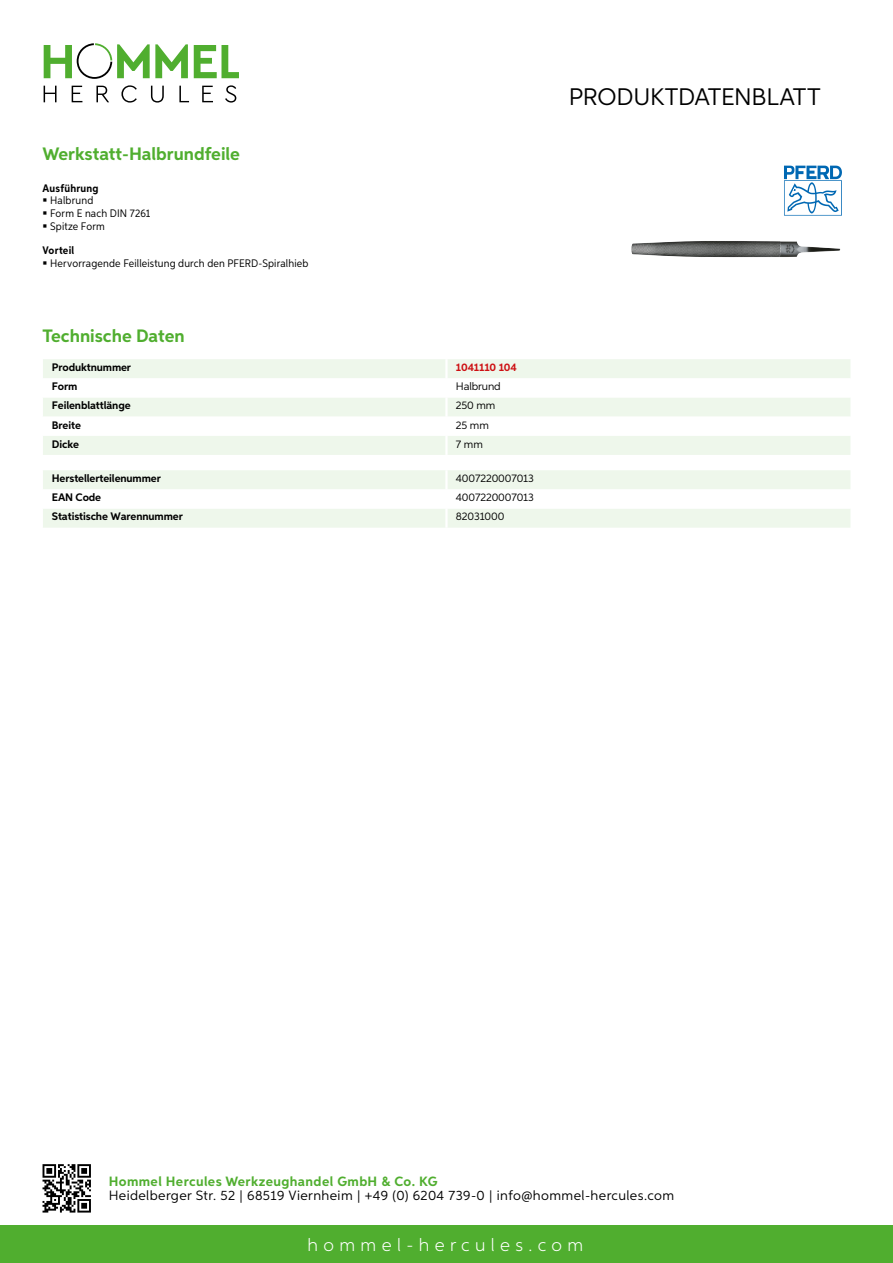
<style>
.page{position:relative;width:893px;height:1263px;background:#fff}
.page>*{position:absolute;margin:0;border:0;box-sizing:border-box;transform-origin:0 0}
.t1{font:24px "Aspira";letter-spacing:-.01em;color:#000}
.t2{font:700 18px "Aspira";color:#50ae2f}
.t3{font:300 18px "Aspira";letter-spacing:.3em;color:#fff}
.t4{font:13.5px "Aspira";letter-spacing:.03em;color:#000}
.t5{font:700 13.5px "Aspira";letter-spacing:.03em;color:#50ae2f}
.t6{font:700 10.95px "Aspira";letter-spacing:-.01em;color:#000}
.t7{font:10.95px/12.8px "Aspira Nar";letter-spacing:.015em;color:#000}
.t8{font:10.95px "Aspira";letter-spacing:-.01em;color:#000}
.t9{font:700 10.95px "Aspira Nar";letter-spacing:.02em;color:#000}
.t10{font:700 10.95px "Aspira";letter-spacing:-.01em;color:#cd1013}
</style>
<div class="page">
<div style="left:0;top:1226px;width:893px;height:37px;background:#50ae2f"></div>
<svg style="left:43px;top:1164px;width:48px;height:48px"></svg>
<svg style="left:194px;top:45px;width:45px;height:33px"></svg>
<svg style="left:44px;top:43px;width:144px;height:36px"></svg>
<svg style="left:44px;top:86px;width:13px;height:16px"></svg>
<svg style="left:72px;top:86px;width:10px;height:16px"></svg>
<svg style="left:96px;top:86px;width:13px;height:16px"></svg>
<svg style="left:121px;top:85px;width:16px;height:18px"></svg>
<svg style="left:151px;top:86px;width:13px;height:17px"></svg>
<svg style="left:179px;top:86px;width:10px;height:16px"></svg>
<svg style="left:202px;top:86px;width:11px;height:16px"></svg>
<svg style="left:225px;top:85px;width:11px;height:18px"></svg>
<div style="left:43px;top:359px;width:807px;height:96px;background:#eef7eb"></div>
<svg style="left:43px;top:378px;width:807px;height:58px"></svg>
<hr style="left:445px;top:359px;width:3px;height:19px;background:#fff">
<hr style="left:445px;top:378px;width:3px;height:19px;background:#fff">
<hr style="left:445px;top:397px;width:3px;height:20px;background:#fff">
<hr style="left:445px;top:417px;width:3px;height:19px;background:#fff">
<hr style="left:445px;top:436px;width:3px;height:19px;background:#fff">
<svg style="left:43px;top:470px;width:807px;height:58px"></svg>
<hr style="left:445px;top:508px;width:3px;height:20px;background:#fff">
<img style="left:631px;top:241px;width:209px;height:16px">
<svg style="left:784px;top:166px;width:58px;height:50px"></svg>
<h2 class="t2" style="left:43px;top:142px;width:199px">Werkstatt-Halbrundfeile</h2>
<p class="t9" style="left:43px;top:181px;width:58px">Ausführung</p>
<p class="t7" style="left:50px;top:194px;width:102px">Halbrund<br>Form E nach DIN 7261<br>Spitze Form</p>
<p class="t9" style="left:43px;top:244px;width:33px">Vorteil</p>
<p class="t7" style="left:50px;top:257px;width:260px">Hervorragende Feilleistung durch den PFERD-Spiralhieb</p>
<h2 class="t2" style="left:43px;top:325px;width:144px">Technische Daten</h2>
<p class="t6" style="left:52px;top:361px;width:81px">Produktnummer</p>
<p class="t10" style="left:456px;top:361px;width:63px">1041110 104</p>
<p class="t6" style="left:52px;top:380px;width:27px">Form</p>
<p class="t8" style="left:456px;top:380px;width:46px">Halbrund</p>
<p class="t6" style="left:52px;top:399px;width:80px">Feilenblattlänge</p>
<p class="t8" style="left:456px;top:399px;width:41px">250 mm</p>
<p class="t6" style="left:52px;top:418px;width:31px">Breite</p>
<p class="t8" style="left:456px;top:418px;width:35px">25 mm</p>
<p class="t6" style="left:52px;top:437px;width:29px">Dicke</p>
<p class="t8" style="left:456px;top:437px;width:29px">7 mm</p>
<p class="t6" style="left:52px;top:472px;width:111px">Herstellerteilenummer</p>
<p class="t8" style="left:456px;top:472px;width:80px">4007220007013</p>
<p class="t6" style="left:52px;top:491px;width:51px">EAN Code</p>
<p class="t8" style="left:456px;top:491px;width:80px">4007220007013</p>
<p class="t6" style="left:52px;top:510px;width:132px">Statistische Warennummer</p>
<p class="t8" style="left:456px;top:510px;width:50px">82031000</p>
<h1 class="t1" style="left:569px;top:82px;width:253px">Produktdatenblatt</h1>
<p class="t5" style="left:109px;top:1172px;width:330px">Hommel Hercules Werkzeughandel GmbH &amp; Co. KG</p>
<p class="t4" style="left:109px;top:1187px;width:567px">Heidelberger Str. 52 | 68519 Viernheim | +49 (0) 6204 739-0 | info@hommel-hercules.com</p>
<h2 class="t3" style="left:307px;top:1234px;width:277px">hommel-hercules.com</h2>
</div>
